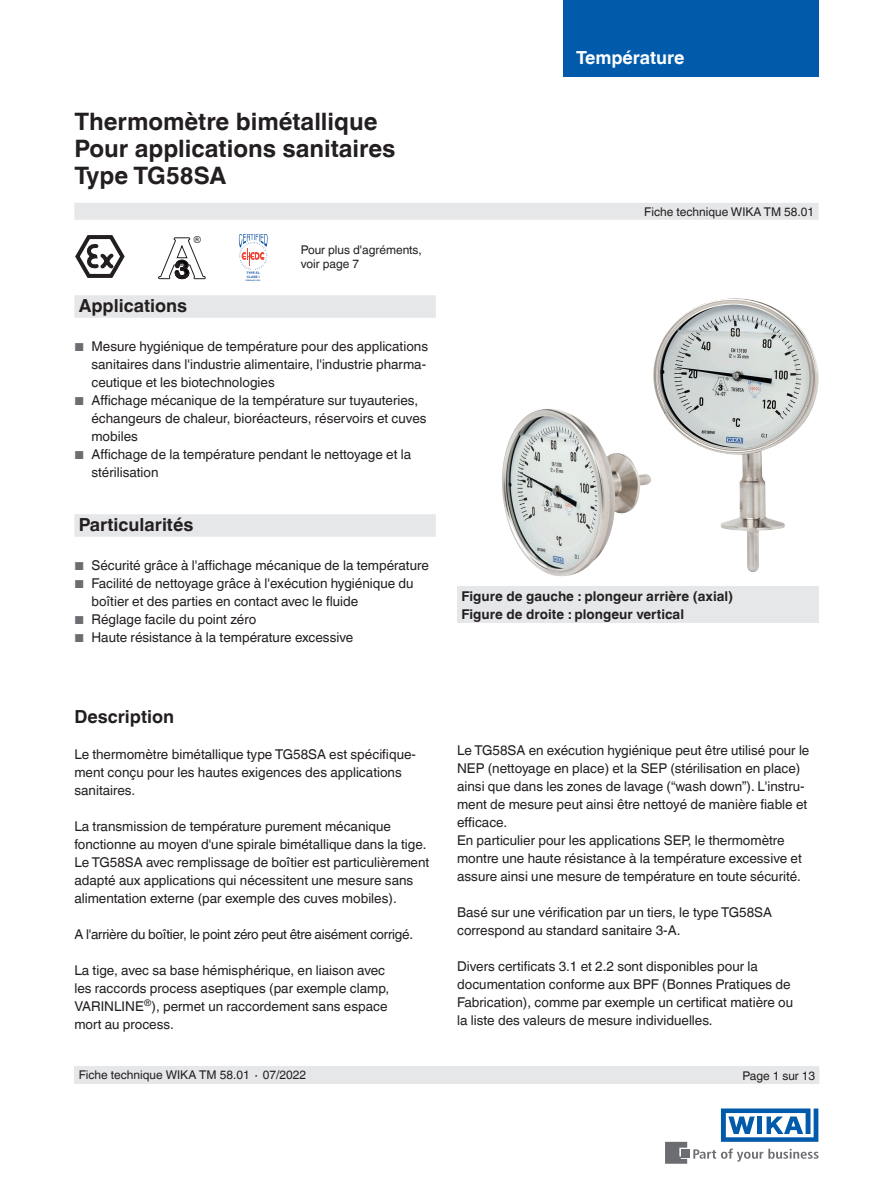
<style>
.page{position:relative;width:893px;height:1188px;background:#fff}
.page>*{position:absolute;margin:0;border:0;box-sizing:border-box;transform-origin:0 0}
.t1{font:700 24px/27px "Helvetica World";color:#231f20}
.t2{font:700 18px "Helvetica World";color:#231f20}
.t3{font:700 18px "Helvetica World";color:#fff}
.t4{font:13.5px/18px "Helvetica World";color:#231f20}
.t5{font:700 13.5px/18px "Helvetica World";color:#231f20}
.t6{font:13.5px "Helvetica World";letter-spacing:-.02em;color:#231f20}
.t7{font:12px/13.5px "Helvetica World";color:#231f20}
.t8{font:9.6px "Arial";color:#231f20}
.t9{font:700 3.3px/3.9px "Arial";color:#0a4fa2}
.t10{font:700 1.8px "Arial";color:#0a4fa2}
.s1{font-size:11.55px;color:#6c6d70}
</style>
<div class="page">
<svg style="left:693px;top:1149px;width:126px;height:13px"></svg>
<div style="left:682px;top:1150px;width:8px;height:8px;background:#6c6d70"></div>
<svg style="left:665px;top:1142px;width:22px;height:22px"></svg>
<svg style="left:721px;top:1108px;width:97px;height:34px"></svg>
<div style="left:563px;top:0;width:256px;height:76px;background:#015aaa"></div>
<div style="left:74px;top:203px;width:745px;height:17px;background:#e6e7e9"></div>
<div style="left:74px;top:1066px;width:745px;height:18px;background:#e6e7e9"></div>
<div style="left:457px;top:587px;width:362px;height:36px;background:#e6e7e9"></div>
<svg style="left:75px;top:235px;width:50px;height:43px"></svg>
<svg style="left:158px;top:238px;width:48px;height:41px"></svg>
<svg style="left:239px;top:234px;width:29px;height:36px"></svg>
<div style="left:74px;top:295px;width:362px;height:23px;background:#e6e7e9"></div>
<div style="left:74px;top:514px;width:362px;height:23px;background:#e6e7e9"></div>
<img style="left:653px;top:299px;width:166px;height:273px">
<img style="left:502px;top:409px;width:149px;height:167px">
<h1 class="t1" style="left:74px;top:108px;width:323px">Thermomètre bimétallique<br>Pour applications sanitaires<br>Type TG58SA</h1>
<p class="t8" style="left:194px;top:233px;width:9px">®</p>
<p class="t9" style="left:246px;top:271px;width:15px">TYPE EL<br>CLASS I</p>
<p class="t10" style="left:246px;top:279px;width:16px">FEBRUARY 2021</p>
<p class="t7" style="left:301px;top:244px;width:123px">Pour plus d'agréments, voir page 7</p>
<h2 class="t2" style="left:79px;top:296px;width:110px">Applications</h2>
<p class="t4" style="left:91px;top:338px;width:338px;text-indent:-17px"><span class="s1">■</span> Mesure hygiénique de température pour des applications sanitaires dans l'industrie alimentaire, l'industrie pharma&shy;ceutique et les biotechnologies</p>
<p class="t4" style="left:91px;top:392px;width:337px;text-indent:-17px"><span class="s1">■</span> Affichage mécanique de la température sur tuyauteries, échangeurs de chaleur, bioréacteurs, réservoirs et cuves mobiles</p>
<p class="t4" style="left:91px;top:446px;width:321px;text-indent:-17px"><span class="s1">■</span> Affichage de la température pendant le nettoyage et la stérilisation</p>
<h2 class="t2" style="left:79px;top:515px;width:116px">Particularités</h2>
<p class="t4" style="left:74px;top:557px;width:356px"><span class="s1">■</span> Sécurité grâce à l'affichage mécanique de la température</p>
<p class="t4" style="left:91px;top:575px;width:324px;text-indent:-17px"><span class="s1">■</span> Facilité de nettoyage grâce à l'exécution hygiénique du boîtier et des parties en contact avec le fluide</p>
<p class="t4" style="left:74px;top:611px;width:183px"><span class="s1">■</span> Réglage facile du point zéro</p>
<p class="t4" style="left:74px;top:629px;width:280px"><span class="s1">■</span> Haute résistance à la température excessive</p>
<h2 class="t2" style="left:74px;top:706px;width:101px">Description</h2>
<p class="t4" style="left:74px;top:745px;width:343px">Le thermomètre bimétallique type TG58SA est spécifique&shy;ment conçu pour les hautes exigences des applications sanitaires.</p>
<p class="t4" style="left:74px;top:817px;width:356px">La transmission de température purement mécanique fonctionne au moyen d'une spirale bimétallique dans la tige.<br>Le TG58SA avec remplissage de boîtier est particulièrement adapté aux applications qui nécessitent une mesure sans alimentation externe (par exemple des cuves mobiles).</p>
<p class="t6" style="left:74px;top:926px;width:340px">A l'arrière du boîtier, le point zéro peut être aisément corrigé.</p>
<p class="t4" style="left:74px;top:961px;width:316px">La tige, avec sa base hémisphérique, en liaison avec les raccords process aseptiques (par exemple clamp, VARINLINE<sup>®</sup>), permet un raccordement sans espace mort au process.</p>
<p class="t7" style="left:79px;top:1068px;width:229px">Fiche technique WIKA TM 58.01 ∙ 07/2022</p>
<h2 class="t3" style="left:576px;top:47px;width:110px">Température</h2>
<p class="t7" style="left:644px;top:205px;width:171px">Fiche technique WIKA TM 58.01</p>
<p class="t5" style="left:461px;top:587px;width:273px">Figure de gauche : plongeur arrière (axial)<br>Figure de droite : plongeur vertical</p>
<p class="t4" style="left:457px;top:741px;width:354px">Le TG58SA en exécution hygiénique peut être utilisé pour le NEP (nettoyage en place) et la SEP (stérilisation en place) ainsi que dans les zones de lavage (“wash down”). L'instru&shy;ment de mesure peut ainsi être nettoyé de manière fiable et efficace.<br>En particulier pour les applications SEP, le thermomètre montre une haute résistance à la température excessive et assure ainsi une mesure de température en toute sécurité.</p>
<p class="t4" style="left:457px;top:903px;width:316px">Basé sur une vérification par un tiers, le type TG58SA correspond au standard sanitaire 3-A.</p>
<p class="t4" style="left:457px;top:957px;width:338px">Divers certificats 3.1 et 2.2 sont disponibles pour la documentation conforme aux BPF (Bonnes Pratiques de Fabrication), comme par exemple un certificat matière ou la liste des valeurs de mesure individuelles.</p>
<p class="t7" style="left:743px;top:1069px;width:74px">Page 1 sur 13</p>
</div>
